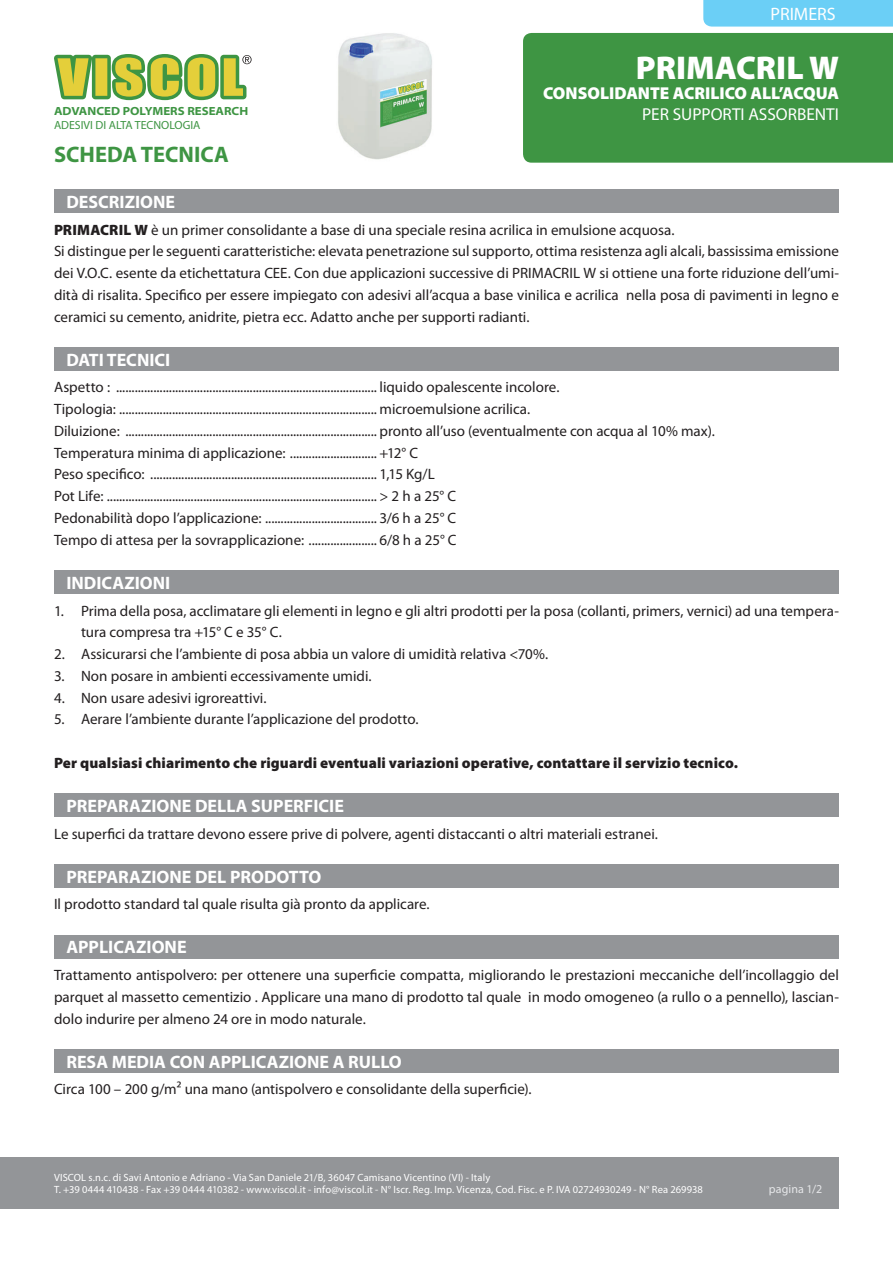
<style>
.page{position:relative;width:893px;height:1263px;background:#fff}
.page>*{position:absolute;margin:0;border:0;box-sizing:border-box;transform-origin:0 0}
.t1{font:900 33px "Myriad Pro";color:#fff}
.t2{font:700 22.5px "Myriad Pro";color:#3e9543}
.t3{font:700 18px "Myriad Pro";color:#fff}
.t4{font:18px "Myriad Pro";letter-spacing:-.005em;color:#fff}
.t5{font:900 17.25px "Myriad Pro";color:#fff}
.t6{font:17.25px "Myriad Pro";color:#fff}
.t7{font:15px/21.8px "Myriad Pro";color:#231f20}
.t8{font:900 15px "Myriad Pro";letter-spacing:.01em;color:#231f20}
.t9{font:12px "Myriad Pro";letter-spacing:.005em;color:#e6e7e9}
.t10{font:700 semi-expanded 11.85px "Myriad Pro";color:#3e9543}
.t11{font:11.85px "Myriad Pro";color:#3e9543}
.t12{font:10.5px/12.6px "Myriad Pro";letter-spacing:.01em;color:#fff}
.s1{font-weight:900}
</style>
<div class="page">
<svg style="left:54px;top:54px;width:198px;height:46px;background:#aec361"></svg>
<div style="left:523px;top:33px;width:370px;height:130px;background:#3e9543"></div>
<div style="left:703px;top:0;width:190px;height:27px;background:#6bcff6"></div>
<div style="left:0;top:1157px;width:839px;height:52px;background:#939598"></div>
<div style="left:54px;top:189px;width:785px;height:24px;background:#939598"></div>
<div style="left:54px;top:347px;width:785px;height:24px;background:#939598"></div>
<div style="left:54px;top:570px;width:785px;height:24px;background:#939598"></div>
<div style="left:54px;top:793px;width:785px;height:24px;background:#939598"></div>
<div style="left:54px;top:864px;width:785px;height:23px;background:#939598"></div>
<div style="left:54px;top:935px;width:785px;height:23px;background:#939598"></div>
<div style="left:54px;top:1049px;width:785px;height:23px;background:#939598"></div>
<img style="left:338px;top:33px;width:94px;height:127px">
<p class="t10" style="left:54px;top:104px;width:196px">ADVANCED POLYMERS RESEARCH</p>
<p class="t11" style="left:54px;top:118px;width:148px">ADESIVI DI ALTA TECNOLOGIA</p>
<h2 class="t2" style="left:54px;top:142px;width:176px">SCHEDA TECNICA</h2>
<p class="t4" style="left:771px;top:4px;width:67px">PRIMERS</p>
<h1 class="t1" style="left:636px;top:49px;width:205px">PRIMACRIL W</h1>
<p class="t5" style="left:543px;top:84px;width:297px">CONSOLIDANTE ACRILICO ALL’ACQUA</p>
<p class="t6" style="left:642px;top:105px;width:198px">PER SUPPORTI ASSORBENTI</p>
<p class="t3" style="left:66px;top:192px;width:110px">DESCRIZIONE</p>
<p class="t7" style="left:54px;top:219px;width:787px"><span class="s1">PRIMACRIL W</span> è un primer consolidante a base di una speciale resina acrilica in emulsione acquosa.<br>Si distingue per le seguenti caratteristiche: elevata penetrazione sul supporto, ottima resistenza agli alcali, bassissima emissione dei V.O.C. esente da etichettatura CEE. Con due applicazioni successive di PRIMACRIL W si ottiene una forte riduzione dell’umi&shy;dità di risalita. Specifico per essere impiegato con adesivi all’acqua a base vinilica e acrilica nella posa di pavimenti in legno e ceramici su cemento, anidrite, pietra ecc. Adatto anche per supporti radianti.</p>
<p class="t3" style="left:66px;top:349px;width:106px">DATI TECNICI</p>
<p class="t7" style="left:54px;top:377px;width:662px">Aspetto : .................................................................................... liquido opalescente incolore.<br>Tipologia: ................................................................................... microemulsione acrilica.<br>Diluizione: ................................................................................. pronto all’uso (eventualmente con acqua al 10% max).<br>Temperatura minima di applicazione: ............................ +12° C<br>Peso specifico: ......................................................................... 1,15 Kg/L<br>Pot Life: ....................................................................................... &gt; 2 h a 25° C<br>Pedonabilità dopo l’applicazione: .................................... 3/6 h a 25° C<br>Tempo di attesa per la sovrapplicazione: ...................... 6/8 h a 25° C</p>
<p class="t3" style="left:66px;top:572px;width:105px">INDICAZIONI</p>
<p class="t7" style="left:81px;top:600px;width:759px;text-indent:-27px">1. Prima della posa, acclimatare gli elementi in legno e gli altri prodotti per la posa (collanti, primers, vernici) ad una tempera&shy;tura compresa tra +15° C e 35° C.</p>
<p class="t7" style="left:54px;top:643px;width:496px">2. Assicurarsi che l’ambiente di posa abbia un valore di umidità relativa &lt;70%.</p>
<p class="t7" style="left:54px;top:665px;width:319px">3. Non posare in ambienti eccessivamente umidi.</p>
<p class="t7" style="left:54px;top:687px;width:214px">4. Non usare adesivi igroreattivi.</p>
<p class="t7" style="left:54px;top:709px;width:366px">5. Aerare l’ambiente durante l’applicazione del prodotto.</p>
<p class="t8" style="left:54px;top:754px;width:686px">Per qualsiasi chiarimento che riguardi eventuali variazioni operative, contattare il servizio tecnico.</p>
<p class="t3" style="left:66px;top:796px;width:279px">PREPARAZIONE DELLA SUPERFICIE</p>
<p class="t7" style="left:54px;top:823px;width:605px">Le superfici da trattare devono essere prive di polvere, agenti distaccanti o altri materiali estranei.</p>
<p class="t3" style="left:66px;top:866px;width:257px">PREPARAZIONE DEL PRODOTTO</p>
<p class="t7" style="left:54px;top:894px;width:377px">Il prodotto standard tal quale risulta già pronto da applicare.</p>
<p class="t3" style="left:66px;top:937px;width:122px">APPLICAZIONE</p>
<p class="t7" style="left:54px;top:964px;width:786px;text-align:justify">Trattamento antispolvero: per ottenere una superficie compatta, migliorando le prestazioni meccaniche dell’incollaggio del parquet al massetto cementizio . Applicare una mano di prodotto tal quale in modo omogeneo (a rullo o a pennello), lascian&shy;dolo indurire per almeno 24 ore in modo naturale.</p>
<p class="t3" style="left:66px;top:1051px;width:337px">RESA MEDIA CON APPLICAZIONE A RULLO</p>
<p class="t7" style="left:54px;top:1079px;width:479px">Circa 100 – 200 g/m² una mano (antispolvero e consolidante della superficie).</p>
<p class="t12" style="left:54px;top:1171px;width:650px">VISCOL s.n.c. di Savi Antonio e Adriano - Via San Daniele 21/B, 36047 Camisano Vicentino (VI) - Italy<br>T. +39 0444 410438 - Fax +39 0444 410382 - www.viscol.it - info@viscol.it - N° Iscr. Reg. Imp. Vicenza, Cod. Fisc. e P. IVA 02724930249 - N° Rea 269938</p>
<p class="t9" style="left:769px;top:1183px;width:55px">pagina 1/2</p>
</div>
